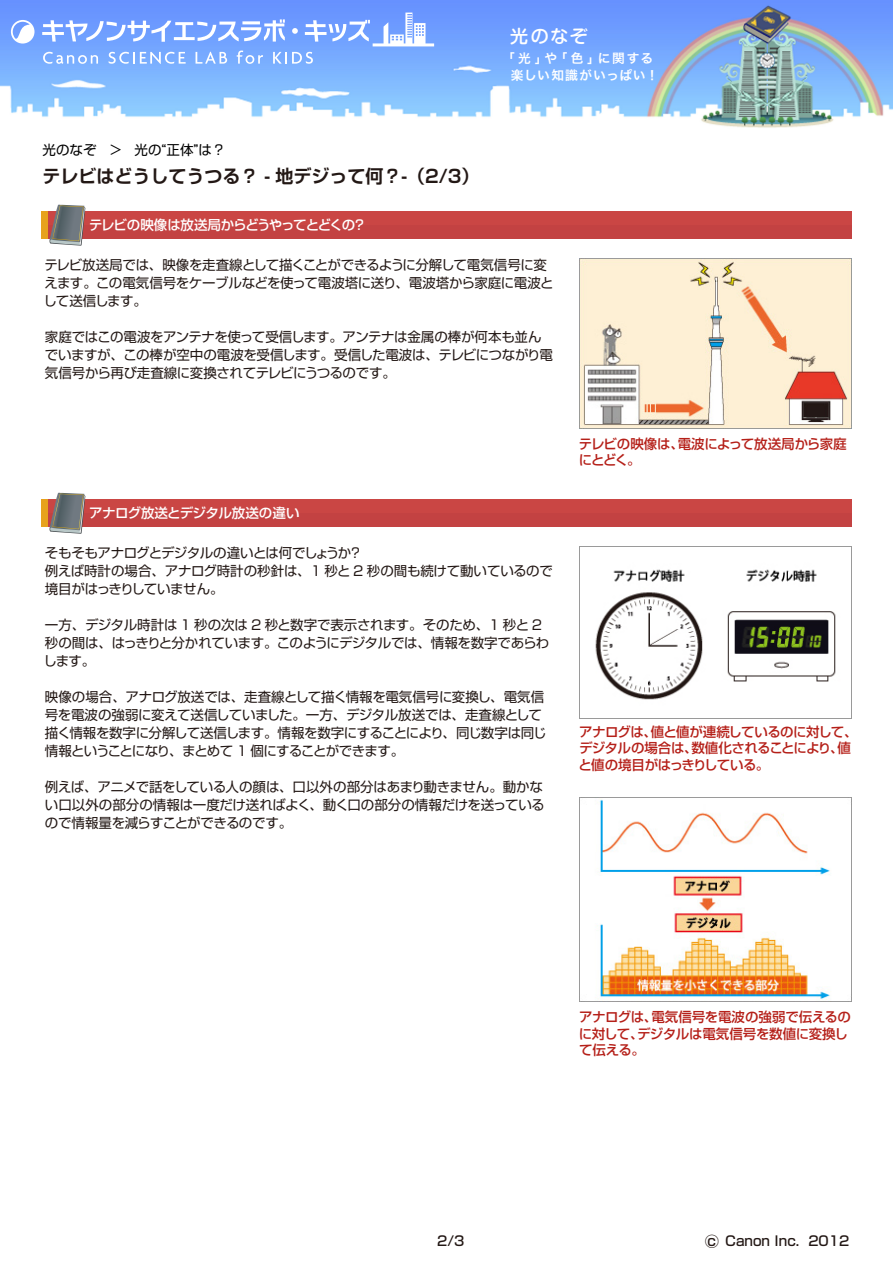
<style>
.page{position:relative;width:893px;height:1263px;background:#fff}
.page>*{position:absolute;margin:0;border:0;box-sizing:border-box;transform-origin:0 0}
.t1{font:700 18px "Shin Go Pr 6 De";color:#231815}
.t2{font:500 18px "Shin M Go Pro";color:#fff}
.t3{font:13.5px/18px "Shin Go Pr 6";letter-spacing:-.03em;color:#231815}
.t4{font:500 13.5px/16.5px "Shin Go Pr 6";letter-spacing:-.03em;color:#b52019}
.t5{font:500 13.5px "Shin Go Pr 6";letter-spacing:-.09em;color:#fff}
.t6{font:500 13.5px "Shin Go Pro";color:#231815}
.t7{font:500 13.5px "Shin Go Pr 6";letter-spacing:-.035em;color:#fff}
.t8{font:13.5px "Shin Go Pr 6";color:#000}
.t9{font:12.75px/17.4px "Hira Kaku Pro W6";letter-spacing:.07em;color:#fff}
.s1{font-size:15px}
</style>
<div class="page">
<img style="left:0;top:0;width:893px;height:128px">
<svg style="left:42px;top:19px;width:243px;height:23px"></svg>
<svg style="left:292px;top:28px;width:6px;height:6px"></svg>
<svg style="left:305px;top:20px;width:65px;height:22px"></svg>
<svg style="left:11px;top:20px;width:24px;height:24px"></svg>
<svg style="left:43px;top:52px;width:55px;height:12px"></svg>
<svg style="left:109px;top:52px;width:77px;height:12px"></svg>
<svg style="left:196px;top:52px;width:31px;height:12px"></svg>
<svg style="left:237px;top:51px;width:26px;height:13px"></svg>
<svg style="left:273px;top:52px;width:40px;height:12px"></svg>
<svg style="left:384px;top:13px;width:41px;height:30px"></svg>
<hr style="left:373px;top:43px;width:61px;height:3px;background:#fff">
<img style="left:579px;top:258px;width:272px;height:170px">
<div style="left:41px;top:212px;width:810px;height:27px;background:#c34242"></div>
<div style="left:41px;top:212px;width:810px;height:13px;background:#ca4644"></div>
<div style="left:41px;top:212px;width:6px;height:27px;background:#e7a21d"></div>
<svg style="left:49px;top:205px;width:36px;height:41px"></svg>
<div style="left:41px;top:500px;width:810px;height:27px;background:#c34242"></div>
<div style="left:41px;top:500px;width:810px;height:13px;background:#ca4644"></div>
<div style="left:41px;top:500px;width:6px;height:27px;background:#e7a21d"></div>
<svg style="left:49px;top:493px;width:36px;height:41px"></svg>
<img style="left:579px;top:546px;width:272px;height:172px">
<img style="left:579px;top:798px;width:273px;height:204px">
<p class="t8" style="left:43px;top:139px;width:185px">光のなぞ ＞ 光の“正体”は？</p>
<h1 class="t1" style="left:43px;top:161px;width:438px">テレビはどうしてうつる？ - 地デジって何？-（2/3）</h1>
<h1 class="t2" style="left:510px;top:21px;width:79px">光のなぞ</h1>
<p class="t9" style="left:511px;top:49px;width:149px;text-indent:-9px">「光」や「色」に関する楽しい知識がいっぱい！</p>
<p class="t5" style="left:89px;top:214px;width:279px">テレビの映像は放送局からどうやってとどくの？</p>
<p class="t3" style="left:44px;top:255px;width:512px">テレビ放送局では、映像を走査線として描くことができるように分解して電気信号に変えます。この電気信号をケーブルなどを使って電波塔に送り、電波塔から家庭に電波として送信します。</p>
<p class="t3" style="left:45px;top:327px;width:510px">家庭ではこの電波をアンテナを使って受信します。アンテナは金属の棒が何本も並んでいますが、この棒が空中の電波を受信します。受信した電波は、テレビにつながり電気信号から再び走査線に変換されてテレビにうつるのです。</p>
<p class="t7" style="left:89px;top:502px;width:212px">アナログ放送とデジタル放送の違い</p>
<p class="t3" style="left:45px;top:543px;width:510px">そもそもアナログとデジタルの違いとは何でしょうか？<br>例えば時計の場合、アナログ時計の秒針は、1 秒と 2 秒の間も続けて動いているので境目がはっきりしていません。</p>
<p class="t3" style="left:44px;top:615px;width:507px">一方、デジタル時計は 1 秒の次は 2 秒と数字で表示されます。そのため、1 秒と 2秒の間は、はっきりと分かれています。このようにデジタルでは、情報を数字であらわします。</p>
<p class="t3" style="left:45px;top:687px;width:503px">映像の場合、アナログ放送では、走査線として描く情報を電気信号に変換し、電気信号を電波の強弱に変えて送信していました。一方、デジタル放送では、走査線として描く情報を数字に分解して送信します。情報を数字にすることにより、同じ数字は同じ情報ということになり、まとめて 1 個にすることができます。</p>
<p class="t3" style="left:45px;top:777px;width:501px">例えば、アニメで話をしている人の顔は、口以外の部分はあまり動きません。動かない口以外の部分の情報は一度だけ送ればよく、動く口の部分の情報だけを送っているので情報量を減らすことができるのです。</p>
<p class="t4" style="left:579px;top:434px;width:269px">テレビの映像は、電波によって放送局から家庭にとどく。</p>
<p class="t4" style="left:579px;top:723px;width:281px">アナログは、値と値が連続しているのに対して、デジタルの場合は、数値化されることにより、値と値の境目がはっきりしている。</p>
<p class="t4" style="left:579px;top:1008px;width:274px">アナログは、電気信号を電波の強弱で伝えるのに対して、デジタルは電気信号を数値に変換して伝える。</p>
<p class="t6" style="left:437px;top:1230px;width:29px">2/3</p>
<p class="t6" style="left:704px;top:1230px;width:146px"><span class="s1">○</span>c Canon Inc. 2012</p>
</div>
